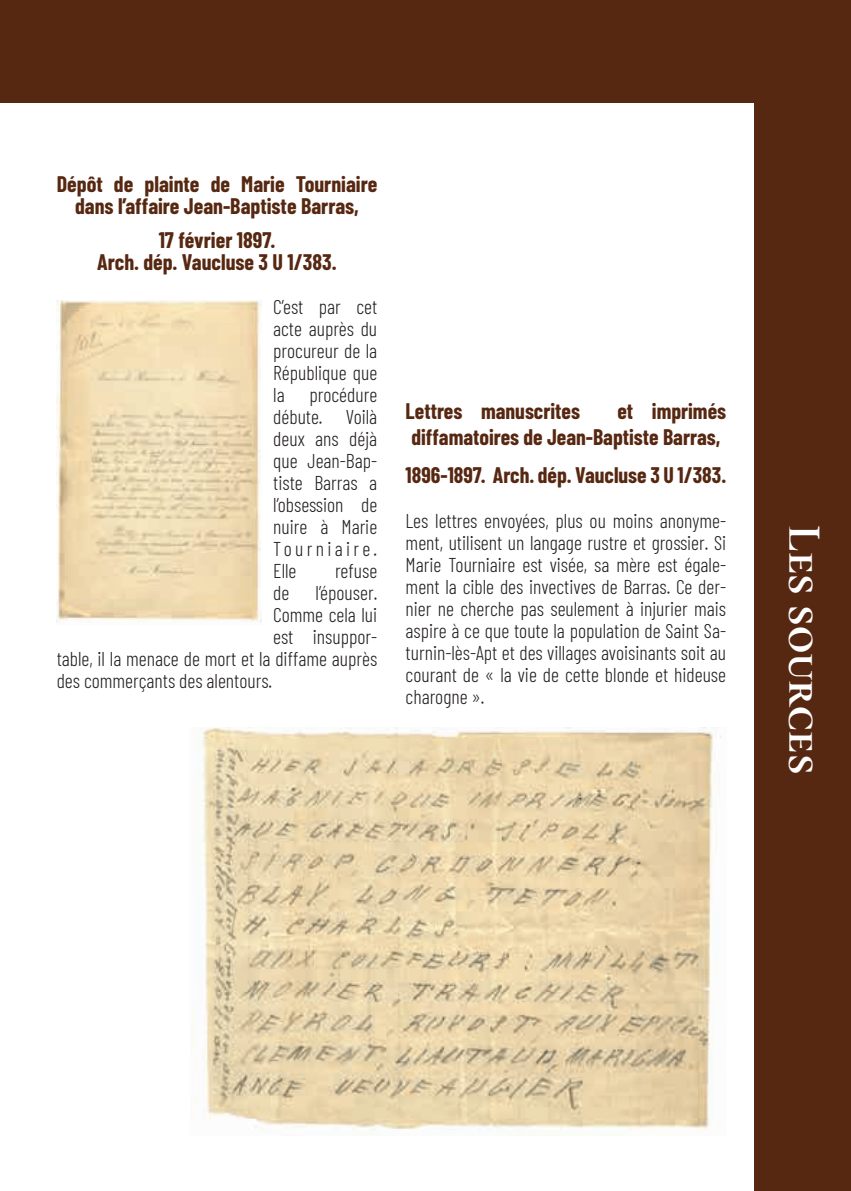
<style>
.page{position:relative;width:851px;height:1191px;background:#fff}
.page>*{position:absolute;margin:0;border:0;box-sizing:border-box;transform-origin:0 0}
.t1{font:700 48px "Cormorant SC";color:#fff}
.t2{font:700 22px/22px "Barlow Condensed";color:#572811;text-align:center}
.t3{font:300 20px/22px "Barlow Condensed";color:#231f20;text-align:justify}
</style>
<div class="page">
<div style="left:754px;top:0;width:96px;height:1191px;background:#572811"></div>
<div style="left:0;top:0;width:850px;height:102px;background:#572811"></div>
<img style="left:57px;top:300px;width:205px;height:323px">
<img style="left:193px;top:727px;width:528px;height:407px">
<p class="t2" style="left:57px;top:172px;width:322px">Dépôt de plainte de Marie Tourniaire dans l’affaire Jean-Baptiste Barras,</p>
<p class="t2" style="left:97px;top:227px;width:241px">17 février 1897.<br>Arch. dép. Vaucluse 3 U 1/383.</p>
<p class="t3" style="left:273px;top:294px;width:105px">C’est par cet acte auprès du procureur de la République que la procédure débute. Voilà deux ans déjà que Jean-Bap&shy;tiste Barras a l’obsession de nuire à Marie Tourniaire.<br>Elle</p>
<p class="t3" style="left:335px;top:558px;width:44px">refuse</p>
<p class="t3" style="left:273px;top:580px;width:18px">de</p>
<p class="t3" style="left:315px;top:580px;width:63px">l’épouser.</p>
<p class="t3" style="left:273px;top:602px;width:105px">Comme cela lui</p>
<p class="t3" style="left:273px;top:624px;width:105px">est insuppor-</p>
<p class="t3" style="left:57px;top:646px;width:322px">table, il la menace de mort et la diffame auprès</p>
<p class="t3" style="left:57px;top:668px;width:217px">des commerçants des alentours.</p>
<p class="t2" style="left:411px;top:396px;width:316px;line-height:26.4px;text-align:right">et imprimés<br>diffamatoires de Jean-Baptiste Barras,</p>
<p class="t2" style="left:405px;top:463px;width:322px">1896-1897. Arch. dép. Vaucluse 3 U 1/383.</p>
<p class="t3" style="left:405px;top:508px;width:322px">Les lettres envoyées, plus ou moins anonyme&shy;ment, utilisent un langage rustre et grossier. Si Marie Tourniaire est visée, sa mère est égale&shy;ment la cible des invectives de Barras. Ce der&shy;nier ne cherche pas seulement à injurier mais aspire à ce que toute la population de Saint Sa&shy;turnin-lès-Apt et des villages avoisinants soit au courant de « la vie de cette blonde et hideuse charogne ».</p>
<p class="t2" style="left:405px;top:398px;width:176px">Lettres manuscrites</p>
<h1 class="t1" style="left:834px;top:525px;width:250px;rotate:90deg">Les sources</h1>
</div>
